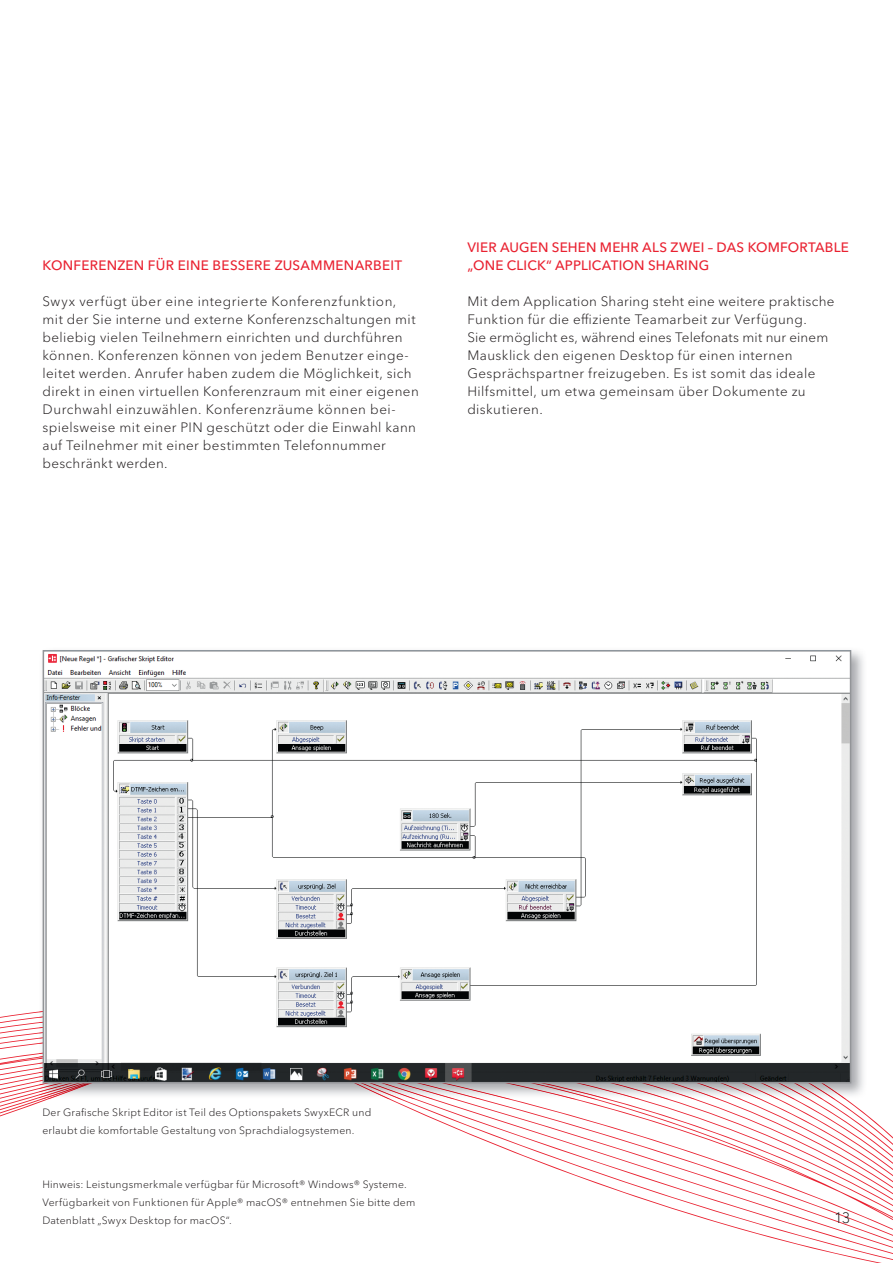
<style>
.page{position:relative;width:893px;height:1263px;background:#fff}
.page>*{position:absolute;margin:0;border:0;box-sizing:border-box;transform-origin:0 0}
.t1{font:300 15px "Avenir Next LT Pro";color:#231f20}
.t2{font:300 13.5px/18px "Avenir Next LT Pro";letter-spacing:.03em;color:#231f20}
.t3{font:500 13.5px/18px "Avenir Next LT Pro";letter-spacing:.015em;color:#e92130}
.t4{font:300 10.5px/18px "Avenir Next LT Pro";letter-spacing:.02em;color:#231f20}
</style>
<div class="page">
<svg style="left:0;top:1011px;width:877px;height:252px"></svg>
<img style="left:42px;top:650px;width:825px;height:449px">
<img style="left:39px;top:1011px;width:807px;height:88px">
<svg style="left:43px;top:650px;width:808px;height:433px"></svg>
<p class="t3" style="left:43px;top:256px;width:361px">KONFERENZEN FÜR EINE BESSERE ZUSAMMENARBEIT</p>
<p class="t2" style="left:43px;top:292px;width:378px">Swyx verfügt über eine integrierte Konferenzfunktion, mit der Sie interne und externe Konferenzschaltungen mit be liebig vielen Teilnehmern einrichten und durchführen können. Konferenzen können von jedem Benutzer einge&shy;leitet werden. Anrufer haben zudem die Möglichkeit, sich direkt in einen virtuellen Konferenzraum mit einer eigenen Durchwahl einzuwählen. Konferenzräume können bei&shy;spielsweise mit einer PIN geschützt oder die Einwahl kann auf Teilnehmer mit einer bestimmten Telefonnummer beschränkt werden.</p>
<p class="t3" style="left:467px;top:238px;width:383px">VIER AUGEN SEHEN MEHR ALS ZWEI – DAS KOMFORTABLE „ONE CLICK“ APPLICATION SHARING</p>
<p class="t2" style="left:467px;top:292px;width:369px">Mit dem Application Sharing steht eine weitere praktische Funktion für die effiziente Teamarbeit zur Verfügung.<br>Sie ermöglicht es, während eines Telefonats mit nur einem Mausklick den eigenen Desktop für einen internen Gesprächspartner freizugeben. Es ist somit das ideale Hilfsmittel, um etwa gemeinsam über Dokumente zu diskutieren.</p>
<p class="t4" style="left:42px;top:1103px;width:330px">Der Grafische Skript Editor ist Teil des Optionspakets SwyxECR und erlaubt die komfortable Gestaltung von Sprachdialogsystemen.</p>
<p class="t4" style="left:42px;top:1175px;width:374px">Hinweis: Leistungsmerkmale verfügbar für Microsoft® Windows® Systeme.<br>Verfügbarkeit von Funktionen für Apple® macOS® entnehmen Sie bitte dem<br>Datenblatt „Swyx Desktop for macOS“.</p>
<p class="t1" style="left:834px;top:1209px;width:18px">13</p>
</div>
